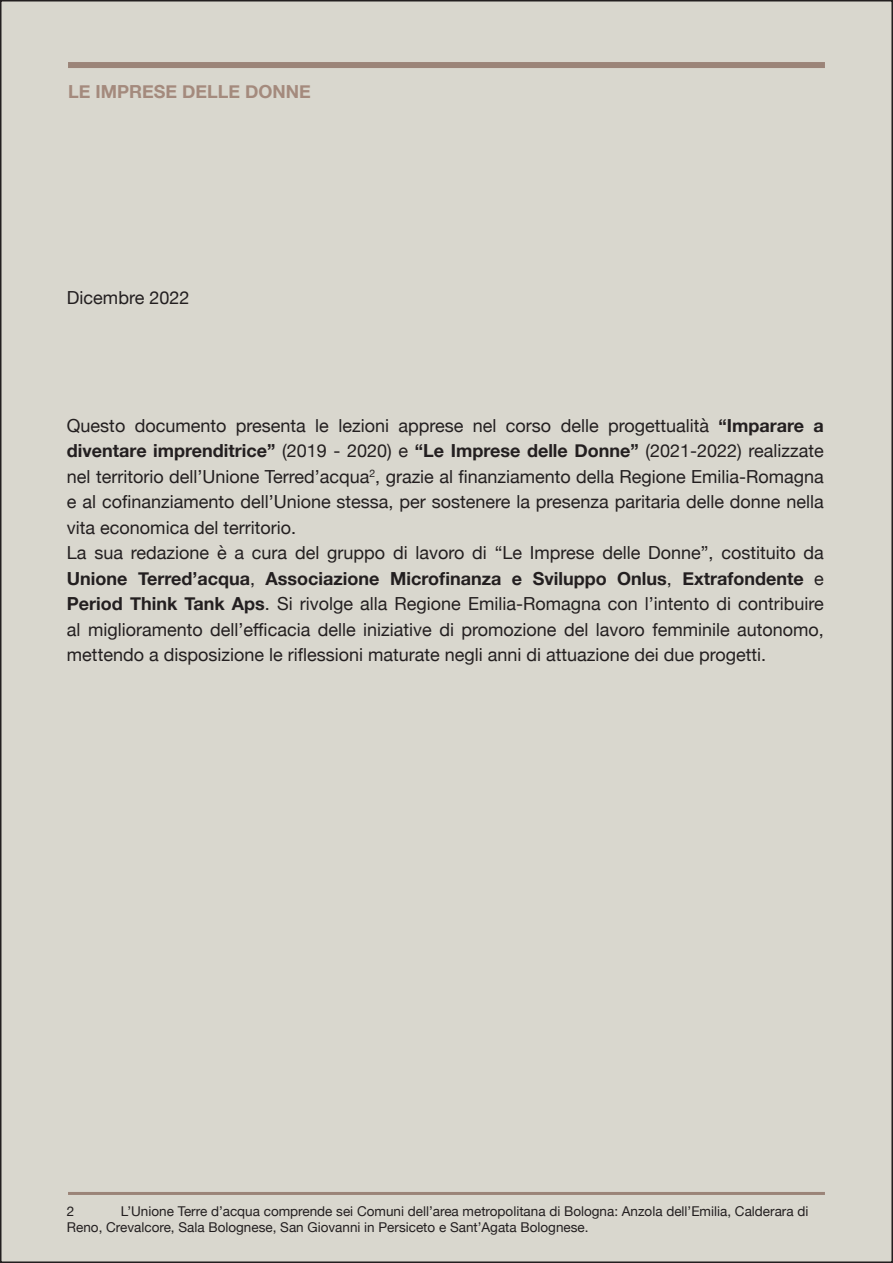
<style>
.page{position:relative;width:893px;height:1263px;background:#fff}
.page>*{position:absolute;margin:0;border:0;box-sizing:border-box;transform-origin:0 0}
.t1{font:18px/25.5px "Helvetica Neue";color:#231f20;text-align:justify}
.t2{font:700 18px "Helvetica Neue";color:#a48a7d}
.t3{font:13.5px/16.2px "Helvetica Neue";color:#231f20}
.s1{font-weight:700}
</style>
<div class="page">
<div style="left:1px;top:1px;width:891px;height:1261px;background:#d9d7ce"></div>
<div style="left:68px;top:62px;width:757px;height:6px;background:#9b8478"></div>
<hr style="left:68px;top:1192px;width:757px;height:3px;background:#9b8478">
<p class="t2" style="left:68px;top:78px;width:244px">LE IMPRESE DELLE DONNE</p>
<p class="t1" style="left:67px;top:286px;width:124px">Dicembre 2022</p>
<p class="t1" style="left:67px;top:414px;width:758px">Questo documento presenta le lezioni apprese nel corso delle progettualità <span class="s1">“Imparare a diventare imprenditrice”</span> (2019 - 2020) e <span class="s1">“Le Imprese delle Donne”</span> (2021-2022) realizzate nel territorio dell’Unione Terred’acqua<sup>2</sup>, grazie al finanziamento della Regione Emilia-Romagna e al cofinanziamento dell’Unione stessa, per sostenere la presenza paritaria delle donne nella vita economica del territorio.</p>
<p class="t1" style="left:67px;top:541px;width:758px">La sua redazione è a cura del gruppo di lavoro di “Le Imprese delle Donne”, costituito da <span class="s1">Unione Terred’acqua</span>, <span class="s1">Associazione Microfinanza e Sviluppo Onlus</span>, <span class="s1">Extrafondente</span> e <span class="s1">Period Think Tank Aps</span>. Si rivolge alla Regione Emilia-Romagna con l’intento di contribuire al miglioramento dell’efficacia delle iniziative di promozione del lavoro femminile autonomo, mettendo a disposizione le riflessioni maturate negli anni di attuazione dei due progetti.</p>
<p class="t3" style="left:67px;top:1204px;width:743px;text-indent:54px">L’Unione Terre d’acqua comprende sei Comuni dell’area metropolitana di Bologna: Anzola dell’Emilia, Calderara di<br>Reno, Crevalcore, Sala Bolognese, San Giovanni in Persiceto e Sant’Agata Bolognese.</p>
<p class="t3" style="left:67px;top:1204px;width:9px">2</p>
</div>
